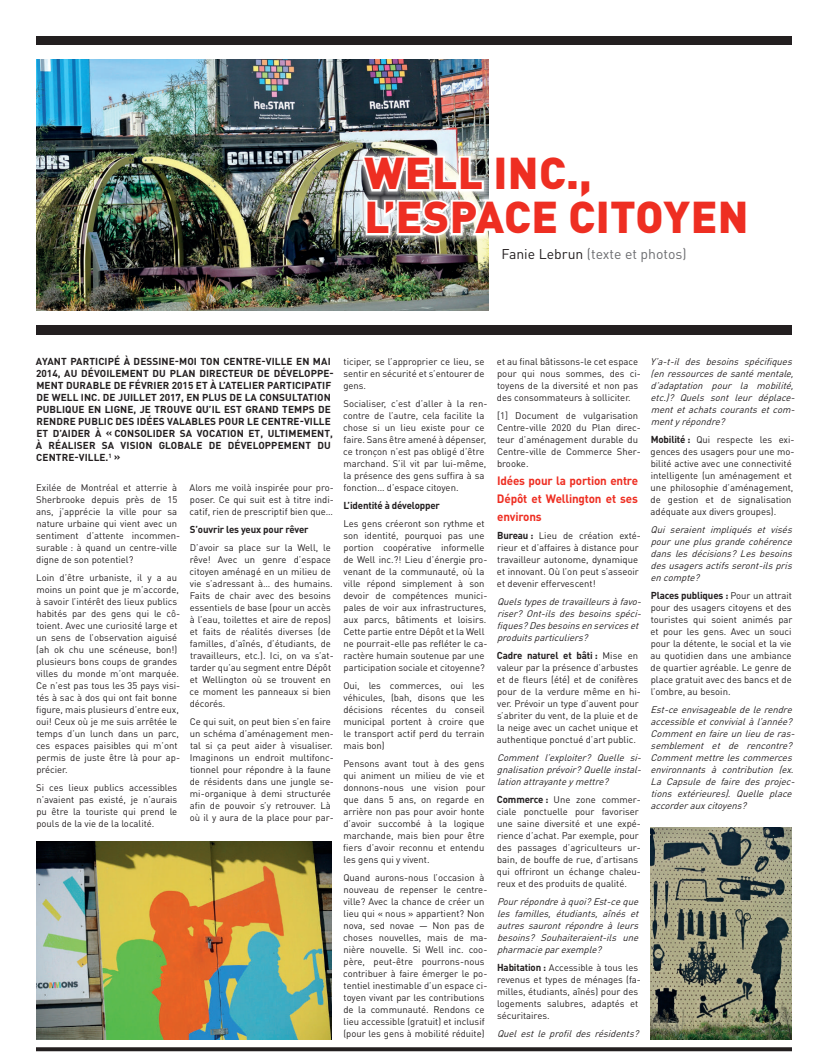
<style>
.page{position:relative;width:828px;height:1062px;background:#fff}
.page>*{position:absolute;margin:0;border:0;box-sizing:border-box;transform-origin:0 0}
.t1{font:900 44px/44px "DIN Pro";letter-spacing:.01em;color:#ee2e22}
.t2{font:14px "DIN Pro";color:#6c6d70}
.t3{font:700 12px/18px "DIN Pro";letter-spacing:-.015em;color:#ee2e22;text-align:justify}
.t4{font:700 10px/12px "DIN Pro";letter-spacing:.01em;color:#231f20}
.t5{font:700 10px "DIN Pro";letter-spacing:-.015em;color:#231f20}
.t6{font:9.5px/12px "DIN Pro";color:#231f20}
.t7{font:italic 9.5px/12px "DIN Pro";color:#231f20}
.s1{color:#231f20}
.s2{font-weight:700;font-size:10px}
.s3{font-weight:400;font-size:9.5px}
</style>
<div class="page">
<svg style="left:36px;top:1047px;width:756px;height:4px;background:#312d2e"></svg>
<div style="left:36px;top:36px;width:756px;height:9px;background:#231f20"></div>
<div style="left:36px;top:325px;width:756px;height:9px;background:#231f20"></div>
<img style="left:36px;top:60px;width:452px;height:251px">
<div style="left:354px;top:148px;width:401px;height:95px;background:#fff"></div>
<svg style="left:359px;top:153px;width:130px;height:86px"></svg>
<img style="left:36px;top:842px;width:295px;height:197px">
<img style="left:650px;top:828px;width:142px;height:211px">
<h1 class="t1" style="left:365px;top:150px;width:386px">WELL INC.,<br>L’ESPACE CITOYEN</h1>
<h2 class="t2" style="left:502px;top:244px;width:187px"><span class="s1">Fanie Lebrun</span> (texte et photos)</h2>
<p class="t4" style="left:36px;top:355px;width:299px">AYANT PARTICIPÉ À DESSINE-MOI TON CENTRE-VILLE EN MAI 2014, AU DÉVOILEMENT DU PLAN DIRECTEUR DE DÉVELOPPE-MENT DURABLE DE FÉVRIER 2015 ET À L’ATELIER PARTICIPATIF DE WELL INC. DE JUILLET 2017, EN PLUS DE LA CONSULTATION PUBLIQUE EN LIGNE, JE TROUVE QU’IL EST GRAND TEMPS DE RENDRE PUBLIC DES IDÉES VALABLES POUR LE CENTRE-VILLE ET D’AIDER À « CONSOLIDER SA VOCATION ET, ULTIMEMENT, À RÉALISER SA VISION GLOBALE DE DÉVELOPPEMENT DU CENTRE-VILLE.<sup>1</sup> »</p>
<p class="t6" style="left:36px;top:482px;width:146px">Exilée de Montréal et atterrie à<br>Sherbrooke depuis près de 15 ans, j’apprécie la ville pour sa nature urbaine qui vient avec un sentiment d’attente incommen&shy;surable : à quand un centre-ville digne de son potentiel?</p>
<p class="t6" style="left:36px;top:572px;width:146px">Loin d’être urbaniste, il y a au moins un point que je m’accorde, à savoir l’intérêt des lieux publics habités par des gens qui le cô&shy;toient. Avec une curiosité large et un sens de l’observation aiguisé (ah ok chu une scéneuse, bon!) plusieurs bons coups de grandes villes du monde m’ont marquée.<br>Ce n’est pas tous les 35 pays visi&shy;tés à sac à dos qui ont fait bonne figure, mais plusieurs d’entre eux, oui! Ceux où je me suis arrêtée le temps d’un lunch dans un parc, ces espaces paisibles qui m’ont permis de juste être là pour ap&shy;précier.</p>
<p class="t6" style="left:36px;top:782px;width:143px;text-align:justify">Si ces lieux publics accessibles n’avaient pas existé, je n’aurais pu être la touriste qui prend le pouls de la vie de la localité.</p>
<p class="t6" style="left:190px;top:482px;width:146px;text-align:justify">Alors me voilà inspirée pour pro&shy;poser. Ce qui suit est à titre indi&shy;catif, rien de prescriptif bien que…</p>
<p class="t5" style="left:190px;top:523px;width:120px">S’ouvrir les yeux pour rêver</p>
<p class="t6" style="left:190px;top:542px;width:146px">D’avoir sa place sur la Well, le rêve! Avec un genre d’espace citoyen aménagé en un milieu de vie s’adressant à… des humains.<br>Faits de chair avec des besoins essentiels de base (pour un accès à l’eau, toilettes et aire de repos) et faits de réalités diverses (de familles, d’aînés, d’étudiants, de travailleurs, etc.). Ici, on va s’at&shy;tarder qu’au segment entre Dépôt et Wellington où se trouvent en ce moment les panneaux si bien décorés.</p>
<p class="t6" style="left:190px;top:716px;width:146px">Ce qui suit, on peut bien s’en faire un schéma d’aménagement men&shy;tal si ça peut aider à visualiser.<br>Imaginons un endroit multifonc&shy;tionnel pour répondre à la faune de résidents dans une jungle se&shy;mi-organique à demi structurée afin de pouvoir s’y retrouver. Là où il y aura de la place pour par-</p>
<p class="t6" style="left:343px;top:356px;width:143px;text-align:justify">ticiper, se l’approprier ce lieu, se sentir en sécurité et s’entourer de gens.</p>
<p class="t6" style="left:343px;top:398px;width:146px">Socialiser, c’est d’aller à la ren&shy;contre de l’autre, cela facilite la chose si un lieu existe pour ce faire. Sans être amené à dépenser, ce tronçon n’est pas obligé d’être marchand. S’il vit par lui-même, la présence des gens suffira à sa fonction… d’espace citoyen.</p>
<p class="t5" style="left:344px;top:499px;width:98px">L’identité à développer</p>
<p class="t6" style="left:343px;top:518px;width:146px">Les gens créeront son rythme et son identité, pourquoi pas une portion coopérative informelle de Well inc.?! Lieu d’énergie pro&shy;venant de la communauté, où la ville répond simplement à son devoir de compétences munici&shy;pales de voir aux infrastructures, aux parcs, bâtiments et loisirs.<br>Cette partie entre Dépôt et la Well ne pourrait-elle pas refléter le ca&shy;ractère humain soutenue par une participation sociale et citoyenne?</p>
<p class="t6" style="left:343px;top:680px;width:143px;text-align:justify">Oui, les commerces, oui les véhicules, (bah, disons que les décisions récentes du conseil municipal portent à croire que le transport actif perd du terrain mais bon)</p>
<p class="t6" style="left:343px;top:758px;width:144px;text-align:justify">Pensons avant tout à des gens qui animent un milieu de vie et donnons-nous une vision pour que dans 5 ans, on regarde en arrière non pas pour avoir honte d’avoir succombé à la logique marchande, mais bien pour être fiers d’avoir reconnu et entendu les gens qui y vivent.</p>
<p class="t6" style="left:343px;top:872px;width:146px">Quand aurons-nous l’occasion à nouveau de repenser le centre&shy;ville? Avec la chance de créer un lieu qui « nous » appartient? Non nova, sed novae — Non pas de choses nouvelles, mais de ma&shy;nière nouvelle. Si Well inc. coo&shy;père, peut-être pourrons-nous contribuer à faire émerger le po&shy;tentiel inestimable d’un espace ci&shy;toyen vivant par les contributions de la communauté. Rendons ce lieu accessible (gratuit) et inclusif (pour les gens à mobilité réduite)</p>
<p class="t6" style="left:497px;top:356px;width:146px">et au final bâtissons-le cet espace pour qui nous sommes, des ci&shy;toyens de la diversité et non pas des consommateurs à solliciter.</p>
<p class="t6" style="left:497px;top:410px;width:146px">[1] Document de vulgarisation<br>Centre-ville 2020 du Plan direc&shy;teur d’aménagement durable du<br>Centre-ville de Commerce Sher&shy;brooke.</p>
<p class="t3" style="left:497px;top:472px;width:143px">Idées pour la portion entre Dépôt et Wellington et ses environs</p>
<p class="t6" style="left:497px;top:530px;width:146px"><span class="s2">Bureau :</span> Lieu de création exté&shy;rieur et d’affaires à distance pour travailleur autonome, dynamique et innovant. Où l’on peut s’asseoir et devenir effervescent!</p>
<p class="t7" style="left:497px;top:596px;width:149px">Quelstypesdetravailleursàfavo&shy;riser? Ont-ils des besoins spéci&shy;fiques?Desbesoinsenserviceset produitsparticuliers?</p>
<p class="t5" style="left:497px;top:649px;width:143px">Cadre naturel et bâti : <span class="s3">Mise en</span></p>
<p class="t6" style="left:497px;top:662px;width:146px">valeur par la présence d’arbustes et de fleurs (été) et de conifères pour de la verdure même en hi&shy;ver. Prévoir un type d’auvent pour s’abriter du vent, de la pluie et de la neige avec un cachet unique et authentique ponctué d’art public.</p>
<p class="t7" style="left:497px;top:752px;width:149px;text-align:justify">Comment l’exploiter? Quelle si&shy;gnalisationprévoir?Quelleinstal&shy;lationattrayanteymettre?</p>
<p class="t6" style="left:497px;top:794px;width:146px"><span class="s2">Commerce :</span> Une zone commer&shy;ciale ponctuelle pour favoriser une saine diversité et une expé&shy;rience d’achat. Par exemple, pour des passages d’agriculteurs ur&shy;bain, de bouffe de rue, d’artisans qui offriront un échange chaleu&shy;reux et des produits de qualité.</p>
<p class="t7" style="left:497px;top:896px;width:146px;text-align:justify">Pourrépondreàquoi?Est-ceque les familles, étudiants, aînés et autres sauront répondre à leurs besoins? Souhaiteraient-ils une pharmacieparexemple?</p>
<p class="t6" style="left:497px;top:962px;width:145px"><span class="s2">Habitation :</span> Accessible à tous les revenus et types de ménages (fa&shy;milles, étudiants, aînés) pour des logements salubres, adaptés et sécuritaires.</p>
<p class="t7" style="left:497px;top:1028px;width:146px">Quel est le profil des résidents?</p>
<p class="t7" style="left:650px;top:356px;width:149px">Y’a-t-il des besoins spécifiques (enressourcesdesantémentale, d’adaptation pour la mobilité, etc.)? Quels sont leur déplace&shy;mentetachatscourantsetcom&shy;mentyrépondre?</p>
<p class="t6" style="left:651px;top:434px;width:146px"><span class="s2">Mobilité :</span> Qui respecte les exi&shy;gences des usagers pour une mo&shy;bilité active avec une connectivité intelligente (un aménagement et une philosophie d’aménagement, de gestion et de signalisation adéquate aux divers groupes).</p>
<p class="t7" style="left:651px;top:524px;width:146px;text-align:justify">Qui seraient impliqués et visés pouruneplusgrandecohérence dans les décisions? Les besoins desusagersactifsseront-ilspris encompte?</p>
<p class="t5" style="left:651px;top:589px;width:143px">Places publiques : <span class="s3">Pour un attrait</span></p>
<p class="t6" style="left:651px;top:602px;width:144px;text-align:justify">pour des usagers citoyens et des touristes qui soient animés par et pour les gens. Avec un souci pour la détente, le social et la vie au quotidien dans une ambiance de quartier agréable. Le genre de place gratuit avec des bancs et de l’ombre, au besoin.</p>
<p class="t7" style="left:651px;top:704px;width:149px">Est-ceenvisageabledelerendre accessibleetconvivialàl’année?<br>Commentenfaireunlieuderas&shy;semblement et de rencontre?<br>Commentmettrelescommerces environnants à contribution (ex.<br>La Capsule de faire des projec&shy;tions extérieures). Quelle place accorderauxcitoyens?</p>
</div>
